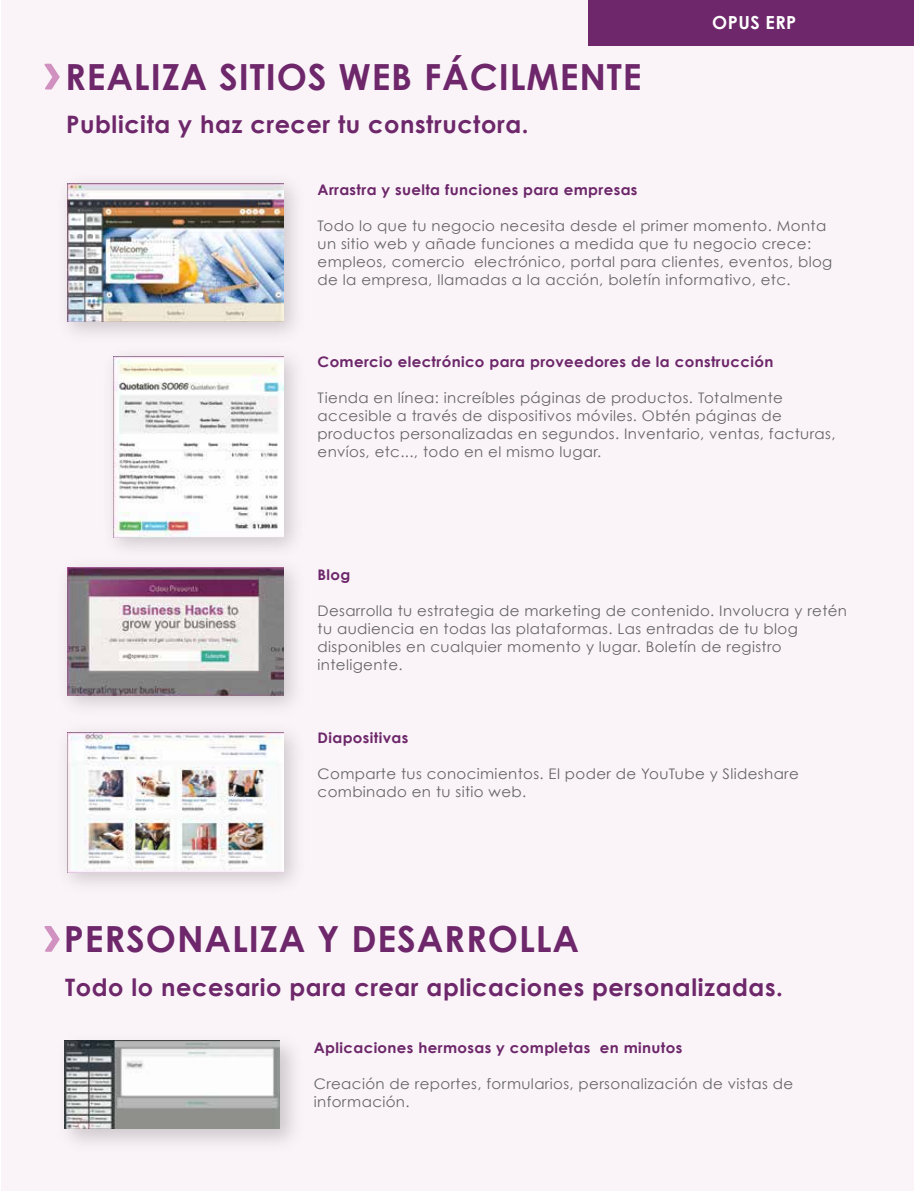
<style>
.page{position:relative;width:914px;height:1191px;background:#fff}
.page>*{position:absolute;margin:0;border:0;box-sizing:border-box;transform-origin:0 0}
.t1{font:700 36px "Century Gothic";letter-spacing:.025em;color:#6d276a}
.t2{font:700 24px "Century Gothic";letter-spacing:.025em;color:#6d276a}
.t3{font:700 18px "Century Gothic";letter-spacing:.025em;color:#fff}
.t4{font:14.55px/18px "Century Gothic";letter-spacing:.025em;color:#676767}
.t5{font:700 14.55px "Century Gothic";letter-spacing:.025em;color:#6d276a}
</style>
<div class="page">
<div style="left:1px;top:0;width:912px;height:1190px;background:#faf4f8"></div>
<img style="left:67px;top:184px;width:217px;height:138px">
<img style="left:113px;top:356px;width:171px;height:181px">
<img style="left:66px;top:549px;width:230px;height:158px">
<img style="left:68px;top:567px;width:216px;height:128px">
<img style="left:66px;top:732px;width:230px;height:153px">
<img style="left:68px;top:732px;width:216px;height:140px">
<svg style="left:44px;top:64px;width:16px;height:25px"></svg>
<svg style="left:44px;top:926px;width:16px;height:25px"></svg>
<img style="left:64px;top:1040px;width:230px;height:103px">
<img style="left:65px;top:1040px;width:214px;height:88px">
<div style="left:588px;top:0;width:325px;height:45px;background:#6d276a"></div>
<h1 class="t1" style="left:65px;top:53px;width:578px">REALIZA SITIOS WEB FÁCILMENTE</h1>
<h2 class="t2" style="left:66px;top:109px;width:464px">Publicita y haz crecer tu constructora.</h2>
<p class="t3" style="left:712px;top:10px;width:86px">OPUS ERP</p>
<p class="t5" style="left:317px;top:180px;width:321px">Arrastra y suelta funciones para empresas</p>
<p class="t4" style="left:317px;top:216px;width:516px">Todo lo que tu negocio necesita desde el primer momento. Monta un sitio web y añade funciones a medida que tu negocio crece: empleos, comercio electrónico, portal para clientes, eventos, blog de la empresa, llamadas a la acción, boletín informativo, etc.</p>
<p class="t5" style="left:317px;top:352px;width:457px">Comercio electrónico para proveedores de la construcción</p>
<p class="t4" style="left:317px;top:388px;width:519px">Tienda en línea: increíbles páginas de productos. Totalmente accesible a través de dispositivos móviles. Obtén páginas de productos personalizadas en segundos. Inventario, ventas, facturas, envíos, etc..., todo en el mismo lugar.</p>
<p class="t5" style="left:317px;top:565px;width:34px">Blog</p>
<p class="t4" style="left:317px;top:600px;width:531px">Desarrolla tu estrategia de marketing de contenido. Involucra y retén tu audiencia en todas las plataformas. Las entradas de tu blog disponibles en cualquier momento y lugar. Boletín de registro inteligente.</p>
<p class="t5" style="left:317px;top:728px;width:92px">Diapositivas</p>
<p class="t4" style="left:317px;top:764px;width:482px">Comparte tus conocimientos. El poder de YouTube y Slideshare combinado en tu sitio web.</p>
<h1 class="t1" style="left:64px;top:915px;width:516px">PERSONALIZA Y DESARROLLA</h1>
<h2 class="t2" style="left:65px;top:971px;width:719px">Todo lo necesario para crear aplicaciones personalizadas.</h2>
<p class="t5" style="left:314px;top:1038px;width:370px">Aplicaciones hermosas y completas en minutos</p>
<p class="t4" style="left:314px;top:1074px;width:481px">Creación de reportes, formularios, personalización de vistas de información.</p>
</div>
